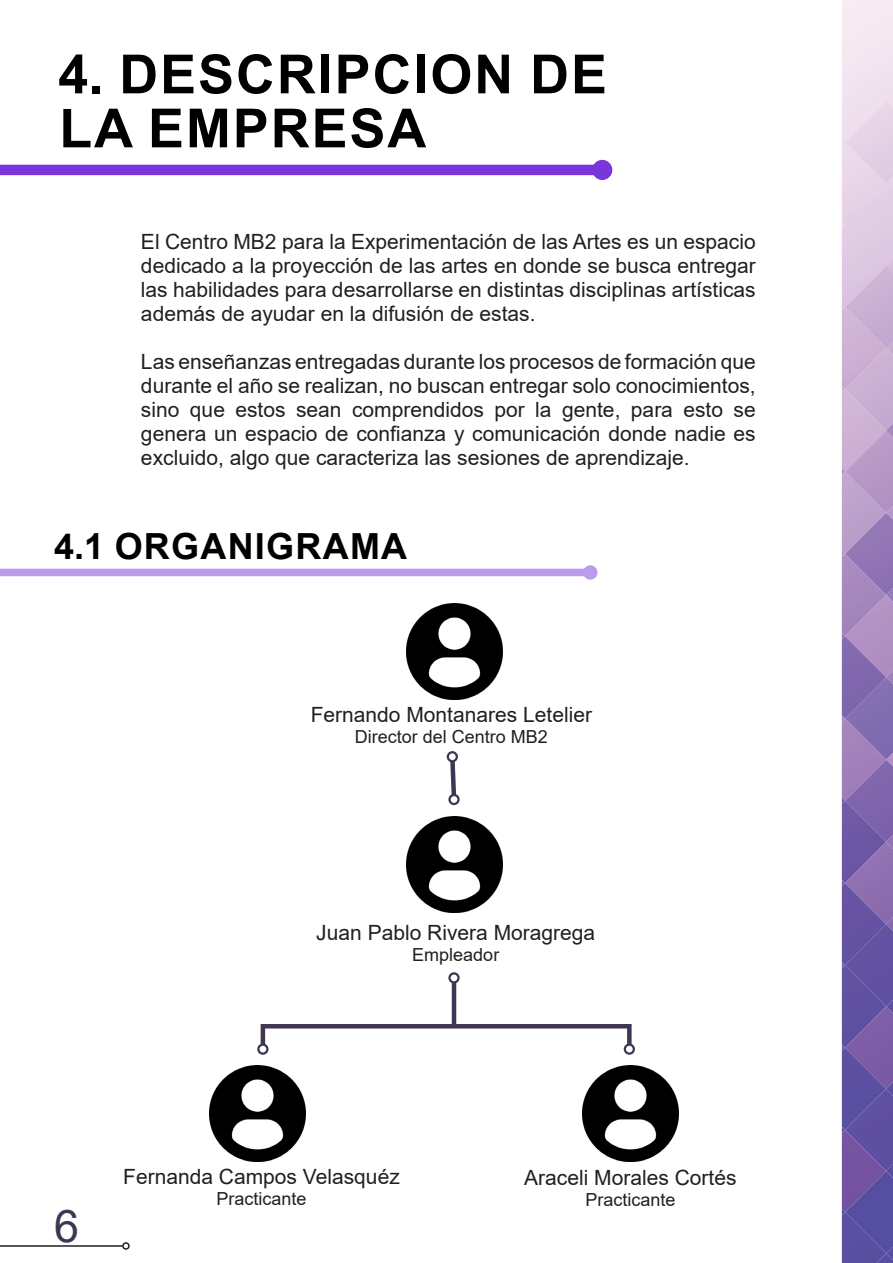
<style>
.page{position:relative;width:893px;height:1263px;background:#fff}
.page>*{position:absolute;margin:0;border:0;box-sizing:border-box;transform-origin:0 0}
.Estilo_de_párrafo_1{font:700 54px/54px "Arial";letter-spacing:.035em;color:#000}
.t1{font:45px "Arial";color:#403652}
.Estilo_de_párrafo_1-2{font:700 36px "Arial";letter-spacing:.035em;color:#000}
.Estilo_de_párrafo_3{font:21px/24px "Arial";color:#231f20;text-align:justify}
.t2{font:18px "Arial";color:#231f20}
</style>
<div class="page">
<svg style="left:842px;top:0;width:51px;height:258px;background:#ecdbeb"></svg>
<svg style="left:845px;top:101px;width:48px;height:82px;background:#e8d5e7"></svg>
<svg style="left:842px;top:221px;width:3px;height:7px"></svg>
<svg style="left:842px;top:258px;width:51px;height:1005px;background:#8f77b5"></svg>
<div style="left:0;top:165px;width:602px;height:10px;background:#7a36db"></div>
<div style="left:592px;top:160px;width:20px;height:20px;background:#7a36db;border-radius:50%"></div>
<div style="left:0;top:569px;width:590px;height:7px;background:#bc9bed"></div>
<div style="left:583px;top:565px;width:14px;height:15px;background:#bc9bed;border-radius:50%"></div>
<img style="left:406px;top:604px;width:96px;height:96px">
<img style="left:406px;top:816px;width:96px;height:96px">
<img style="left:209px;top:1065px;width:96px;height:96px">
<img style="left:582px;top:1065px;width:96px;height:96px">
<svg style="left:448px;top:759px;width:10px;height:39px"></svg>
<div style="left:447px;top:751px;width:11px;height:11px;border:2px solid #403652;border-radius:50%"></div>
<div style="left:448px;top:794px;width:12px;height:11px;border:2px solid #403652;border-radius:50%"></div>
<hr style="left:452px;top:982px;width:4px;height:44px;background:#403652">
<div style="left:448px;top:972px;width:12px;height:11px;border:2px solid #403652;border-radius:50%"></div>
<hr style="left:261px;top:1024px;width:369px;height:4px;background:#403652">
<hr style="left:261px;top:1024px;width:4px;height:21px;background:#403652">
<div style="left:257px;top:1043px;width:11px;height:12px;border:2px solid #403652;border-radius:50%"></div>
<div style="left:627px;top:1024px;width:5px;height:21px;background:#403652"></div>
<div style="left:624px;top:1043px;width:11px;height:12px;border:2px solid #403652;border-radius:50%"></div>
<hr style="left:0;top:1245px;width:123px;height:2px;background:#231f20">
<div style="left:122px;top:1242px;width:8px;height:8px;border:2px solid #231f20;border-radius:50%"></div>
<p class="Estilo_de_párrafo_1" style="left:58px;top:48px;width:550px">4. DESCRIPCION DE<br>LA EMPRESA</p>
<p class="Estilo_de_párrafo_3" style="left:141px;top:230px;width:616px">El Centro MB2 para la Experimentación de las Artes es un espacio dedicado a la proyección de las artes en donde se busca entregar las habilidades para desarrollarse en distintas disciplinas artísticas además de ayudar en la difusión de estas.</p>
<p class="Estilo_de_párrafo_3" style="left:141px;top:350px;width:616px">Las enseñanzas entregadas durante los procesos de formación que durante el año se realizan, no buscan entregar solo conocimientos, sino que estos sean comprendidos por la gente, para esto se genera un espacio de confianza y comunicación donde nadie es excluido, algo que caracteriza las sesiones de aprendizaje.</p>
<p class="Estilo_de_párrafo_1-2" style="left:54px;top:521px;width:355px">4.1 ORGANIGRAMA</p>
<p class="Estilo_de_párrafo_3" style="left:311px;top:703px;width:283px">Fernando Montanares Letelier</p>
<p class="t2" style="left:355px;top:724px;width:195px">Director del Centro MB2</p>
<p class="Estilo_de_párrafo_3" style="left:316px;top:920px;width:280px">Juan Pablo Rivera Moragrega</p>
<p class="t2" style="left:412px;top:942px;width:89px">Empleador</p>
<h2 class="t1" style="left:54px;top:1195px;width:27px">6</h2>
<p class="Estilo_de_párrafo_3" style="left:123px;top:1164px;width:278px">Fernanda Campos Velasquéz</p>
<p class="t2" style="left:216px;top:1186px;width:92px">Practicante</p>
<p class="Estilo_de_párrafo_3" style="left:524px;top:1165px;width:214px">Araceli Morales Cortés</p>
<p class="t2" style="left:585px;top:1187px;width:92px">Practicante</p>
</div>
